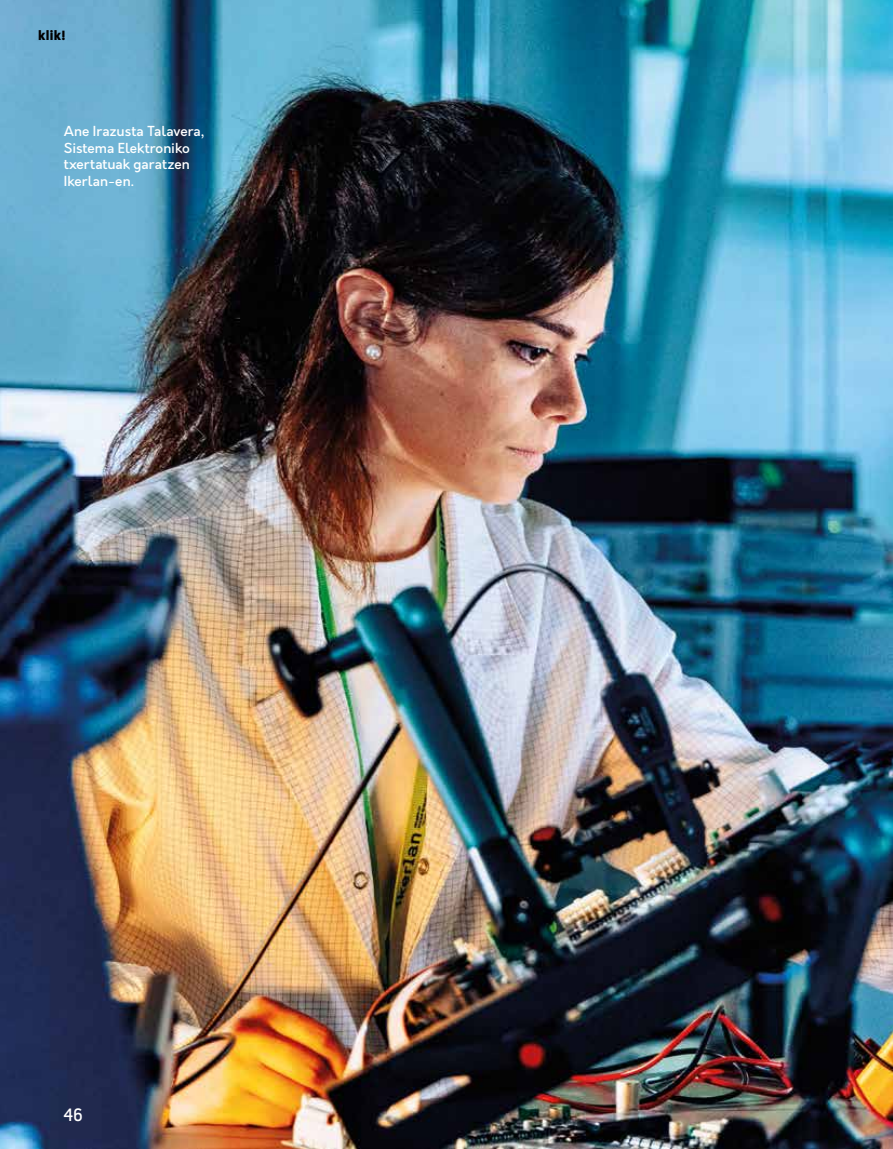
<style>
.page{position:relative;width:893px;height:1149px;background:#fff}
.page>*{position:absolute;margin:0;border:0;box-sizing:border-box;transform-origin:0 0}
.t1{font:18px "Platform";color:#fff}
.t2{font:500 13.5px/16.5px "Orkney";letter-spacing:.005em;color:#fff}
.t3{font:700 13.5px "Platform";color:#000}
</style>
<div class="page">
<img style="left:0;top:0;width:893px;height:1148px">
<p class="t3" style="left:38px;top:26px;width:29px">klik!</p>
<p class="t2" style="left:64px;top:123px;width:142px">Ane Irazusta Talavera,<br>Sistema Elektroniko txertatuak garatzen<br>Ikerlan-en.</p>
<h1 class="t1" style="left:64px;top:1101px;width:20px">46</h1>
</div>
